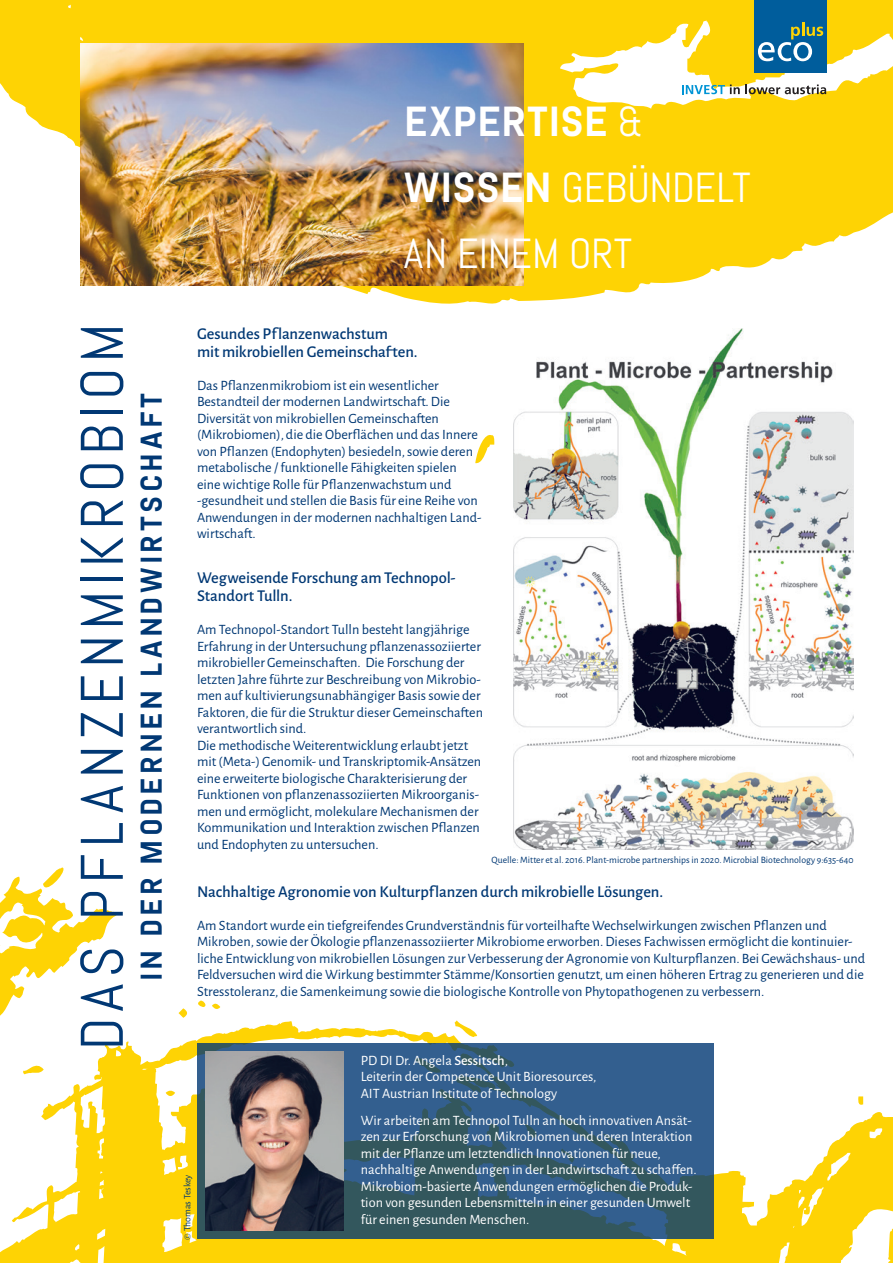
<style>
.page{position:relative;width:893px;height:1263px;background:#fff}
.page>*{position:absolute;margin:0;border:0;box-sizing:border-box;transform-origin:0 0}
.t1{font:60px "Abel Pro";letter-spacing:.1em;color:#013874}
.t2{font:42px/66px "Abel Pro";letter-spacing:-.005em;color:#fff}
.t3{font:700 30px "Abel Pro";letter-spacing:.105em;color:#013874}
.t4{font:500 16.5px/18px "Alegreya Sans";letter-spacing:-.005em;color:#013874}
.t5{font:14.25px/16.5px "Alegreya Sans";color:#013874}
.t6{font:14.25px/16.5px "Alegreya Sans";color:#fff}
.t7{font:9.75px "Alegreya Sans";color:#013874}
.s1{font-weight:700}
.s2{font-weight:500}
</style>
<div class="page">
<svg style="left:0;top:1021px;width:893px;height:242px"></svg>
<svg style="left:454px;top:1020px;width:23px;height:17px"></svg>
<svg style="left:198px;top:1000px;width:22px;height:9px"></svg>
<svg style="left:179px;top:1008px;width:8px;height:10px"></svg>
<svg style="left:166px;top:1090px;width:9px;height:7px"></svg>
<svg style="left:91px;top:1072px;width:11px;height:8px"></svg>
<svg style="left:23px;top:1065px;width:21px;height:10px"></svg>
<svg style="left:0;top:867px;width:118px;height:161px"></svg>
<svg style="left:558px;top:1260px;width:10px;height:3px"></svg>
<svg style="left:131px;top:1065px;width:29px;height:13px"></svg>
<svg style="left:858px;top:1096px;width:5px;height:10px"></svg>
<svg style="left:80px;top:155px;width:813px;height:149px;fill:#fed304"></svg>
<svg style="left:475px;top:435px;width:19px;height:29px"></svg>
<img style="left:81px;top:155px;width:442px;height:130px">
<svg style="left:197px;top:1043px;width:517px;height:195px;background:#335b7b"></svg>
<img style="left:206px;top:1051px;width:138px;height:179px">
<img style="left:513px;top:329px;width:341px;height:520px">
<img style="left:0;top:0;width:893px;height:155px">
<h2 class="t2" style="left:404px;top:89px;width:348px"><span class="s1">EXPERTISE</span> &amp;<br><span class="s1">WISSEN</span> GEBÜNDELT<br>AN EINEM ORT</h2>
<h1 class="t1" style="left:64px;top:1050px;width:728px;rotate:-90deg">DAS PFLANZENMIKROBIOM</h1>
<h3 class="t3" style="left:131px;top:981px;width:590px;rotate:-90deg">IN DER MODERNEN LANDWIRTSCHAFT</h3>
<p class="t4" style="left:197px;top:323px;width:222px">Gesundes Pflanzenwachstum<br>mit mikrobiellen Gemeinschaften.</p>
<p class="t5" style="left:197px;top:376px;width:286px">Das Pflanzenmikrobiom ist ein wesentlicher Bestandteil der modernen Landwirtschaft. Die Diversität von mikrobiellen Gemeinschaften (Mikrobiomen), die die Oberflächen und das Innere von Pflanzen (Endophyten) besiedeln, sowie deren metabolische / funktionelle Fähigkeiten spielen eine wichtige Rolle für Pflanzenwachstum und -gesundheit und stellen die Basis für eine Reihe von Anwendungen in der modernen nachhaltigen Land&shy;wirtschaft.</p>
<p class="t4" style="left:197px;top:568px;width:260px">Wegweisende Forschung am Technopol-<br>Standort Tulln.</p>
<p class="t5" style="left:197px;top:620px;width:288px">Am Technopol-Standort Tulln besteht langjährige Erfahrung in der Untersuchung pflanzenassoziierter mikrobieller Gemeinschaften. Die Forschung der letzten Jahre führte zur Beschreibung von Mikrobio&shy;men auf kultivierungsunabhängiger Basis sowie der Faktoren, die für die Struktur dieser Gemeinschaften verantwortlich sind.<br>Die methodische Weiterentwicklung erlaubt jetzt mit (Meta-) Genomik- und Transkriptomik-Ansätzen eine erweiterte biologische Charakterisierung der Funktionen von pflanzenassoziierten Mikroorganis&shy;men und ermöglicht, molekulare Mechanismen der Kommunikation und Interaktion zwischen Pflanzen und Endophyten zu untersuchen.</p>
<p class="t4" style="left:197px;top:882px;width:468px">Nachhaltige Agronomie von Kulturpflanzen durch mikrobielle Lösungen.</p>
<p class="t5" style="left:197px;top:916px;width:670px">Am Standort wurde ein tiefgreifendes Grundverständnis für vorteilhafte Wechselwirkungen zwischen Pflanzen und Mikroben, sowie der Ökologie pflanzenassoziierter Mikrobiome erworben. Dieses Fachwissen ermöglicht die kontinuier&shy;liche Entwicklung von mikrobiellen Lösungen zur Verbesserung der Agronomie von Kulturpflanzen. Bei Gewächshaus- und Feldversuchen wird die Wirkung bestimmter Stämme/Konsortien genutzt, um einen höheren Ertrag zu generieren und die Stresstoleranz, die Samenkeimung sowie die biologische Kontrolle von Phytopathogenen zu verbessern.</p>
<p class="t7" style="left:492px;top:853px;width:364px">Quelle: Mitter et al. 2016. Plant-microbe partnerships in 2020. Microbial Biotechnology 9:635-640</p>
<p class="t7" style="left:181px;top:1240px;width:67px;rotate:-90deg">© Thomas Teskey</p>
<p class="t6" style="left:361px;top:1051px;width:237px">PD DI Dr. Angela <span class="s2">Sessitsch</span>,<br>Leiterin der Competence Unit Bioresources,<br>AIT Austrian Institute of Technology</p>
<p class="t6" style="left:361px;top:1111px;width:338px">Wir arbeiten am Technopol Tulln an hoch innovativen Ansät&shy;zen zur Erforschung von Mikrobiomen und deren Interaktion mit der Pflanze um letztendlich Innovationen für neue, nachhaltige Anwendungen in der Landwirtschaft zu schaffen.<br>Mikrobiom-basierte Anwendungen ermöglichen die Produk&shy;tion von gesunden Lebensmitteln in einer gesunden Umwelt für einen gesunden Menschen.</p>
</div>
